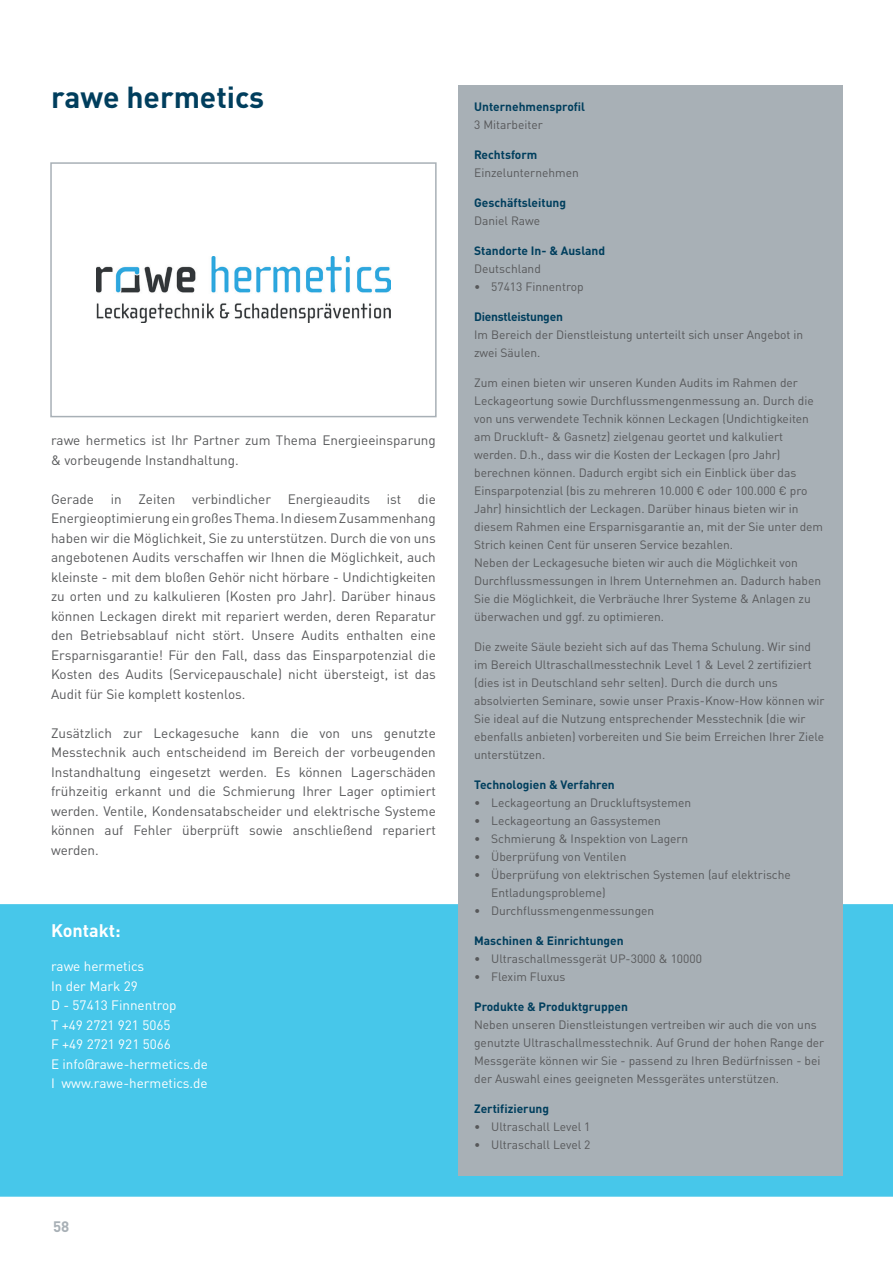
<style>
.page{position:relative;width:893px;height:1263px;background:#fff}
.page>*{position:absolute;margin:0;border:0;box-sizing:border-box;transform-origin:0 0}
.t1{font:700 30px "DINOT";color:#003e5d}
.t2{font:700 18px "DINOT";color:#fff}
.t3{font:700 15px "DINOT";color:#a8b0b6}
.t4{font:13.5px/19.5px "DINOT";color:#57585a;text-align:justify}
.t5{font:13.5px/19.5px "DINOT";color:#fff}
.t6{font:12px/18px "DINOT";color:#57585a}
.t7{font:700 12px "DINOT";color:#003e5d}
.t8{font:700 12px "DINOT";letter-spacing:-.02em;color:#003e5d}
</style>
<div class="page">
<div style="left:0;top:904px;width:893px;height:293px;background:#47c7ea"></div>
<div style="left:458px;top:85px;width:384px;height:1091px;background:#a8b0b6"></div>
<img style="left:97px;top:257px;width:293px;height:66px">
<div style="left:50px;top:162px;width:387px;height:255px;border:2px solid #a8b0b6"></div>
<h1 class="t1" style="left:51px;top:78px;width:215px">rawe hermetics</h1>
<p class="t4" style="left:51px;top:431px;width:386px">rawe hermetics ist Ihr Partner zum Thema Energieeinsparung &amp; vorbeugende Instandhaltung.</p>
<p class="t4" style="left:51px;top:489px;width:386px">Gerade in Zeiten verbindlicher Energieaudits ist die Energieoptimierung ein großes Thema. In diesem Zusammenhang haben wir die Möglichkeit, Sie zu unterstützen. Durch die von uns angebotenen Audits verschaffen wir Ihnen die Möglichkeit, auch kleinste - mit dem bloßen Gehör nicht hörbare - Undichtigkeiten zu orten und zu kalkulieren (Kosten pro Jahr). Darüber hinaus können Leckagen direkt mit repariert werden, deren Reparatur den Betriebsablauf nicht stört. Unsere Audits enthalten eine Ersparnisgarantie! Für den Fall, dass das Einsparpotenzial die Kosten des Audits (Servicepauschale) nicht übersteigt, ist das Audit für Sie komplett kostenlos.</p>
<p class="t4" style="left:51px;top:723px;width:386px">Zusätzlich zur Leckagesuche kann die von uns genutzte Messtechnik auch entscheidend im Bereich der vorbeugenden Instandhaltung eingesetzt werden. Es können Lagerschäden frühzeitig erkannt und die Schmierung Ihrer Lager optimiert werden. Ventile, Kondensatabscheider und elektrische Systeme können auf Fehler überprüft sowie anschließend repariert werden.</p>
<h2 class="t2" style="left:51px;top:919px;width:71px">Kontakt:</h2>
<p class="t5" style="left:51px;top:956px;width:159px">rawe hermetics<br>In der Mark 29<br>D - 57413 Finnentrop<br>T +49 2721 921 5065<br>F +49 2721 921 5066<br>E info@rawe-hermetics.de<br>I www.rawe-hermetics.de</p>
<p class="t3" style="left:53px;top:1217px;width:18px">58</p>
<p class="t7" style="left:474px;top:99px;width:113px">Unternehmensprofil</p>
<p class="t6" style="left:474px;top:116px;width:70px">3 Mitarbeiter</p>
<p class="t7" style="left:474px;top:147px;width:65px">Rechtsform</p>
<p class="t6" style="left:474px;top:164px;width:106px">Einzelunternehmen</p>
<p class="t7" style="left:474px;top:195px;width:93px">Geschäftsleitung</p>
<p class="t6" style="left:474px;top:212px;width:68px">Daniel Rawe</p>
<p class="t7" style="left:474px;top:243px;width:133px">Standorte In- &amp; Ausland</p>
<p class="t6" style="left:474px;top:260px;width:68px">Deutschland</p>
<p class="t6" style="left:474px;top:278px;width:111px">• 57413 Finnentrop</p>
<p class="t8" style="left:474px;top:309px;width:90px">Dienstleistungen</p>
<p class="t6" style="left:474px;top:326px;width:331px">Im Bereich der Dienstleistung unterteilt sich unser Angebot in zwei Säulen.</p>
<p class="t6" style="left:474px;top:374px;width:350px">Zum einen bieten wir unseren Kunden Audits im Rahmen der Leckageortung sowie Durchflussmengenmessung an. Durch die von uns verwendete Technik können Leckagen (Undichtigkeiten am Druckluft- &amp; Gasnetz) zielgenau geortet und kalkuliert werden. D.h., dass wir die Kosten der Leckagen (pro Jahr) berechnen können. Dadurch ergibt sich ein Einblick über das Einsparpotenzial (bis zu mehreren 10.000 € oder 100.000 € pro Jahr) hinsichtlich der Leckagen. Darüber hinaus bieten wir in diesem Rahmen eine Ersparnisgarantie an, mit der Sie unter dem Strich keinen Cent für unseren Service bezahlen.<br>Neben der Leckagesuche bieten wir auch die Möglichkeit von Durchflussmessungen in Ihrem Unternehmen an. Dadurch haben Sie die Möglichkeit, die Verbräuche Ihrer Systeme &amp; Anlagen zu überwachen und ggf. zu optimieren.</p>
<p class="t6" style="left:474px;top:638px;width:352px">Die zweite Säule bezieht sich auf das Thema Schulung. Wir sind im Bereich Ultraschallmesstechnik Level 1 &amp; Level 2 zertifiziert (dies ist in Deutschland sehr selten). Durch die durch uns absolvierten Seminare, sowie unser Praxis-Know-How können wir Sie ideal auf die Nutzung entsprechender Messtechnik (die wir ebenfalls anbieten) vorbereiten und Sie beim Erreichen Ihrer Ziele unterstützen.</p>
<p class="t7" style="left:474px;top:777px;width:142px">Technologien &amp; Verfahren</p>
<p class="t6" style="left:474px;top:794px;width:219px">• Leckageortung an Druckluftsystemen</p>
<p class="t6" style="left:474px;top:812px;width:188px">• Leckageortung an Gassystemen</p>
<p class="t6" style="left:474px;top:830px;width:216px">• Schmierung &amp; Inspektion von Lagern</p>
<p class="t6" style="left:474px;top:848px;width:154px">• Überprüfung von Ventilen</p>
<p class="t6" style="left:491px;top:866px;width:301px;text-indent:-17px">• Überprüfung von elektrischen Systemen (auf elektrische<br>Entladungsprobleme)</p>
<p class="t6" style="left:474px;top:902px;width:182px">• Durchflussmengenmessungen</p>
<p class="t7" style="left:474px;top:933px;width:151px">Maschinen &amp; Einrichtungen</p>
<p class="t6" style="left:474px;top:950px;width:229px">• Ultraschallmessgerät UP-3000 &amp; 10000</p>
<p class="t6" style="left:474px;top:968px;width:93px">• Flexim Fluxus</p>
<p class="t7" style="left:474px;top:999px;width:155px">Produkte &amp; Produktgruppen</p>
<p class="t6" style="left:474px;top:1016px;width:352px">Neben unseren Dienstleistungen vertreiben wir auch die von uns genutzte Ultraschallmesstechnik. Auf Grund der hohen Range der Messgeräte können wir Sie - passend zu Ihren Bedürfnissen - bei der Auswahl eines geeigneten Messgerätes unterstützen.</p>
<p class="t7" style="left:474px;top:1101px;width:77px">Zertifizierung</p>
<p class="t6" style="left:474px;top:1118px;width:118px">• Ultraschall Level 1</p>
<p class="t6" style="left:474px;top:1136px;width:118px">• Ultraschall Level 2</p>
</div>
